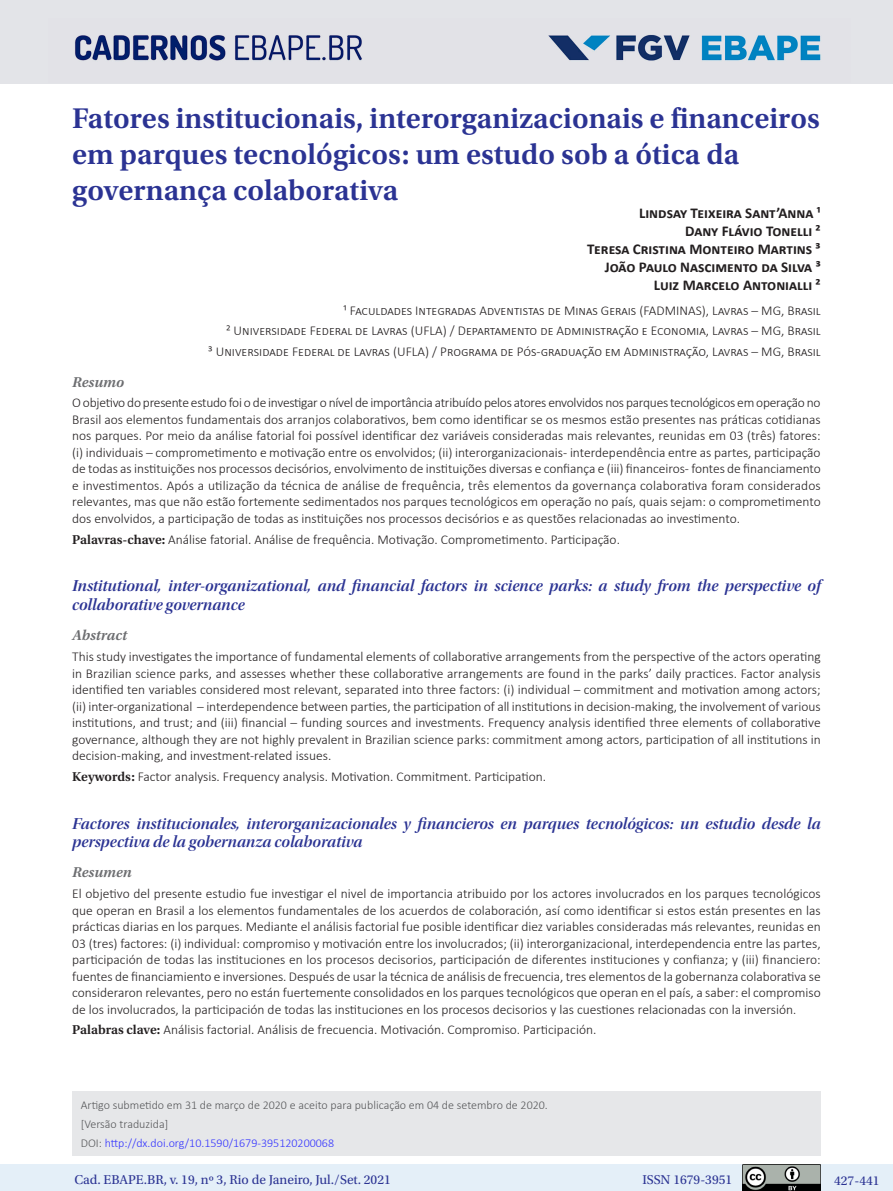
<style>
.page{position:relative;width:893px;height:1191px;background:#fff}
.page>*{position:absolute;margin:0;border:0;box-sizing:border-box;transform-origin:0 0}
._01_título_PT{font:600 30px/36px "Utopia Std";color:#2b3393}
._03_3_1_título_IN{font:16.5px/18px "Utopia Std Semibold Disp It";color:#2b3393}
._02_autores{font:700 15px "Calibri";color:#231f20}
._03_0_titulo_resumo{font:italic 600 15px "Utopia Std";color:#6c6d70}
._03_1_1_resumo_PT{font:300 13.5px/16.5px "Calibri";color:#231f20;text-align:justify}
._03_3_2_resumo_IN{font:300 13.5px/16.5px "Calibri";color:#231f20;text-align:justify}
._02_autores_-_tit{font:300 13.5px "Calibri";color:#231f20}
._03_1_2_palavras-cha{font:300 13.5px "Calibri";color:#231f20}
._03_1_2_Keywords{font:300 13.5px "Calibri";color:#231f20}
.t1{font:13.5px "Utopia Std";color:#2b3393}
._06_3_nota_de_rodape{font:300 12px "Calibri";color:#57585a}
._06_3_nota_de_rodape-2{font:300 12px "Calibri";color:#33f}
.s1{font-family:"Utopia Std";font-weight:600}
.s2{font-size:12.75px}
.s3{color:#57585a}
</style>
<div class="page">
<div style="left:0;top:1164px;width:893px;height:27px;background:#e4eff8"></div>
<img style="left:743px;top:1164px;width:78px;height:27px">
<div style="left:0;top:0;width:893px;height:84px;background:#e3e4e8"></div>
<img style="left:74px;top:34px;width:747px;height:27px">
<div style="left:72px;top:1091px;width:749px;height:64px;background:#e6e7e9"></div>
<p class="_01_título_PT" style="left:72px;top:101px;width:749px">Fatores institucionais, interorganizacionais e financeiros em parques tecnológicos: um estudo sob a ótica da governança colaborativa</p>
<p class="_02_autores" style="left:639px;top:203px;width:183px">Lindsay Teixeira Sant’Anna ¹</p>
<p class="_02_autores" style="left:685px;top:221px;width:137px">Dany Flávio Tonelli ²</p>
<p class="_02_autores" style="left:587px;top:239px;width:235px">Teresa Cristina Monteiro Martins ³</p>
<p class="_02_autores" style="left:605px;top:257px;width:217px">João Paulo Nascimento da Silva ³</p>
<p class="_02_autores" style="left:654px;top:275px;width:168px">Luiz Marcelo Antonialli ²</p>
<p class="_02_autores_-_tit" style="left:343px;top:302px;width:479px">¹ Faculdades Integradas Adventistas de Minas Gerais (FADMINAS), Lavras – MG, Brasil</p>
<p class="_02_autores_-_tit" style="left:226px;top:322px;width:596px">² Universidade Federal de Lavras (UFLA) / Departamento de Administração e Economia, Lavras – MG, Brasil</p>
<p class="_02_autores_-_tit" style="left:208px;top:343px;width:614px">³ Universidade Federal de Lavras (UFLA) / Programa de Pós-graduação em Administração, Lavras – MG, Brasil</p>
<p class="_03_0_titulo_resumo" style="left:72px;top:373px;width:53px">Resumo</p>
<p class="_03_1_1_resumo_PT" style="left:72px;top:394px;width:750px">O objetivo do presente estudo foi o de investigar o nível de importância atribuído pelos atores envolvidos nos parques tecnológicos em operação no Brasil aos elementos fundamentais dos arranjos colaborativos, bem como identificar se os mesmos estão presentes nas práticas cotidianas nos parques. Por meio da análise fatorial foi possível identificar dez variáveis consideradas mais relevantes, reunidas em 03 (três) fatores: (i) individuais – comprometimento e motivação entre os envolvidos; (ii) interorganizacionais - interdependência entre as partes, participação de todas as instituições nos processos decisórios, envolvimento de instituições diversas e confiança e (iii) financeiros - fontes de financiamento e investimentos. Após a utilização da técnica de análise de frequência, três elementos da governança colaborativa foram considerados relevantes, mas que não estão fortemente sedimentados nos parques tecnológicos em operação no país, quais sejam: o comprometimento dos envolvidos, a participação de todas as instituições nos processos decisórios e as questões relacionadas ao investimento.</p>
<p class="_03_1_2_Keywords" style="left:72px;top:531px;width:549px"><span class="s1">Palavras-chave:</span> Análise fatorial. Análise de frequência. Motivação. Comprometimento. Participação.</p>
<p class="_03_3_1_título_IN" style="left:72px;top:577px;width:750px">Institutional, inter-organizational, and financial factors in science parks: a study from the perspective of collaborative governance</p>
<p class="_03_0_titulo_resumo" style="left:72px;top:627px;width:57px">Abstract</p>
<p class="_03_3_2_resumo_IN" style="left:72px;top:648px;width:750px">This study investigates the importance of fundamental elements of collaborative arrangements from the perspective of the actors operating in Brazilian science parks, and assesses whether these collaborative arrangements are found in the parks’ daily practices. Factor analysis identified ten variables considered most relevant, separated into three factors: (i) individual – commitment and motivation among actors; (ii) inter-organizational – interdependence between parties, the participation of all institutions in decision-making, the involvement of various institutions, and trust; and (iii) financial – funding sources and investments. Frequency analysis identified three elements of collaborative governance, although they are not highly prevalent in Brazilian science parks: commitment among actors, participation of all institutions in decision-making, and investment-related issues.</p>
<p class="_03_1_2_palavras-cha" style="left:72px;top:768px;width:475px"><span class="s1">Keywords:</span> Factor analysis. Frequency analysis. Motivation. Commitment. Participation.</p>
<p class="_03_3_1_título_IN" style="left:72px;top:814px;width:750px">Factores institucionales, interorganizacionales y financieros en parques tecnológicos: un estudio desde la perspectiva de la gobernanza colaborativa</p>
<p class="_03_0_titulo_resumo" style="left:72px;top:864px;width:61px">Resumen</p>
<p class="_03_1_1_resumo_PT" style="left:72px;top:885px;width:750px">El objetivo del presente estudio fue investigar el nivel de importancia atribuido por los actores involucrados en los parques tecnológicos que operan en Brasil a los elementos fundamentales de los acuerdos de colaboración, así como identificar si estos están presentes en las prácticas diarias en los parques. Mediante el análisis factorial fue posible identificar diez variables consideradas más relevantes, reunidas en 03 (tres) factores: (i) individual: compromiso y motivación entre los involucrados; (ii) interorganizacional, interdependencia entre las partes, participación de todas las instituciones en los procesos decisorios, participación de diferentes instituciones y confianza; y (iii) financiero: fuentes de financiamiento e inversiones. Después de usar la técnica de análisis de frecuencia, tres elementos de la gobernanza colaborativa se consideraron relevantes, pero no están fuertemente consolidados en los parques tecnológicos que operan en el país, a saber: el compromiso de los involucrados, la participación de todas las instituciones en los procesos decisorios y las cuestiones relacionadas con la inversión<span class="s2">.</span></p>
<p class="_03_1_2_palavras-cha" style="left:72px;top:1021px;width:526px"><span class="s1">Palabras clave:</span> Análisis factorial. Análisis de frecuencia. Motivación. Compromiso. Participación.</p>
<p class="_06_3_nota_de_rodape" style="left:81px;top:1097px;width:469px">Artigo submetido em 31 de março de 2020 e aceito para publicação em 04 de setembro de 2020.</p>
<p class="_06_3_nota_de_rodape" style="left:81px;top:1116px;width:89px">[Versão traduzida]</p>
<p class="_06_3_nota_de_rodape-2" style="left:81px;top:1135px;width:255px"><span class="s3">DOI:</span> http://dx.doi.org/10.1590/1679-395120200068</p>
<p class="t1" style="left:74px;top:1172px;width:318px">Cad. EBAPE.BR, v. 19, nº 3, Rio de Janeiro, Jul./Set. 2021</p>
<p class="t1" style="left:642px;top:1172px;width:91px">ISSN 1679-3951</p>
<p class="t1" style="left:834px;top:1173px;width:47px">427-441</p>
</div>
